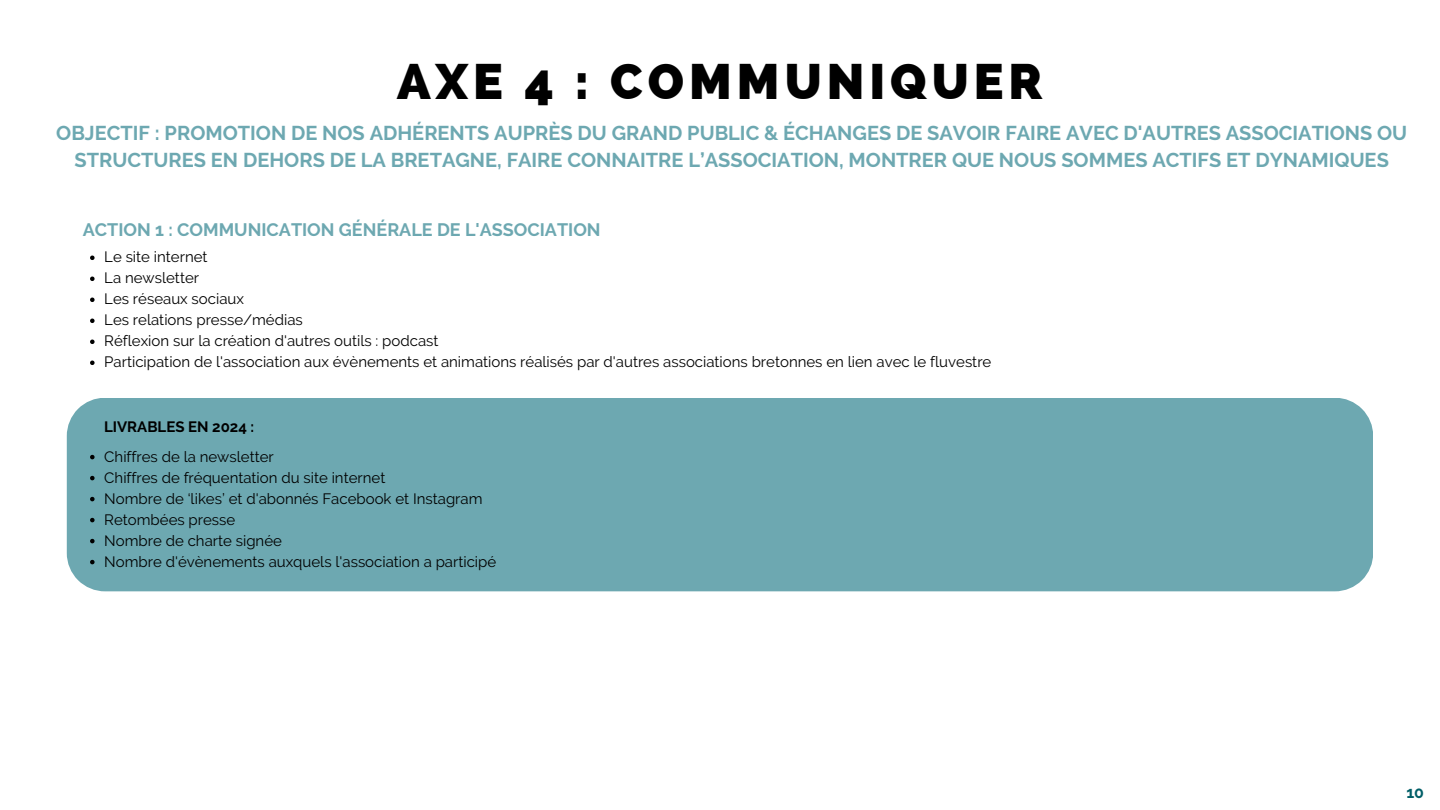
<style>
.page{position:relative;width:1440px;height:810px;background:#fff}
.page>*{position:absolute;margin:0;border:0;box-sizing:border-box;transform-origin:0 0}
.t1{font:800 50px "Raleway";letter-spacing:.1em;color:#000}
.t2{font:700 20px/27.8px "Raleway";color:#6da8b1;text-align:center}
.t3{font:700 18px "Raleway";color:#6da8b1}
.t4{font:700 16px "Raleway";color:#005e67}
.t5{font:15px "Raleway";color:#000}
.t6{font:700 15px "Raleway";color:#000}
</style>
<div class="page">
<div style="left:67px;top:398px;width:1306px;height:193px;background:#6da8b1"></div>
<svg style="left:90px;top:455px;width:5px;height:4px"></svg>
<svg style="left:90px;top:476px;width:5px;height:4px"></svg>
<svg style="left:90px;top:497px;width:5px;height:4px"></svg>
<svg style="left:90px;top:518px;width:5px;height:4px"></svg>
<svg style="left:90px;top:539px;width:5px;height:4px"></svg>
<svg style="left:90px;top:560px;width:5px;height:4px"></svg>
<svg style="left:90px;top:256px;width:5px;height:4px"></svg>
<svg style="left:90px;top:277px;width:5px;height:4px"></svg>
<svg style="left:90px;top:298px;width:5px;height:4px"></svg>
<svg style="left:90px;top:319px;width:5px;height:4px"></svg>
<svg style="left:90px;top:340px;width:5px;height:4px"></svg>
<svg style="left:90px;top:361px;width:5px;height:4px"></svg>
<p class="t1" style="left:397px;top:52px;width:647px">AXE 4 : COMMUNIQUER</p>
<p class="t2" style="left:56px;top:119px;width:1353px">OBJECTIF : PROMOTION DE NOS ADHÉRENTS AUPRÈS DU GRAND PUBLIC &amp; ÉCHANGES DE SAVOIR FAIRE AVEC D'AUTRES ASSOCIATIONS OU<br>STRUCTURES EN DEHORS DE LA BRETAGNE, FAIRE CONNAITRE L’ASSOCIATION, MONTRER QUE NOUS SOMMES ACTIFS ET DYNAMIQUES</p>
<p class="t3" style="left:83px;top:219px;width:519px">ACTION 1 : COMMUNICATION GÉNÉRALE DE L'ASSOCIATION</p>
<p class="t5" style="left:104px;top:248px;width:105px">Le site internet</p>
<p class="t5" style="left:104px;top:269px;width:96px">La newsletter</p>
<p class="t5" style="left:104px;top:290px;width:141px">Les réseaux sociaux</p>
<p class="t5" style="left:104px;top:311px;width:200px">Les relations presse/médias</p>
<p class="t5" style="left:104px;top:332px;width:336px">Réflexion sur la création d'autres outils : podcast</p>
<p class="t5" style="left:104px;top:353px;width:889px">Participation de l'association aux évènements et animations réalisés par d'autres associations bretonnes en lien avec le fluvestre</p>
<p class="t6" style="left:104px;top:418px;width:152px">LIVRABLES EN 2024 :</p>
<p class="t5" style="left:104px;top:448px;width:171px">Chiffres de la newsletter</p>
<p class="t5" style="left:104px;top:469px;width:283px">Chiffres de fréquentation du site internet</p>
<p class="t5" style="left:104px;top:490px;width:380px">Nombre de ‘likes’ et d'abonnés Facebook et Instagram</p>
<p class="t5" style="left:104px;top:511px;width:133px">Retombées presse</p>
<p class="t5" style="left:104px;top:532px;width:179px">Nombre de charte signée</p>
<p class="t5" style="left:104px;top:553px;width:393px">Nombre d'évènements auxquels l'association a participé</p>
<p class="t4" style="left:1406px;top:783px;width:19px">10</p>
</div>
